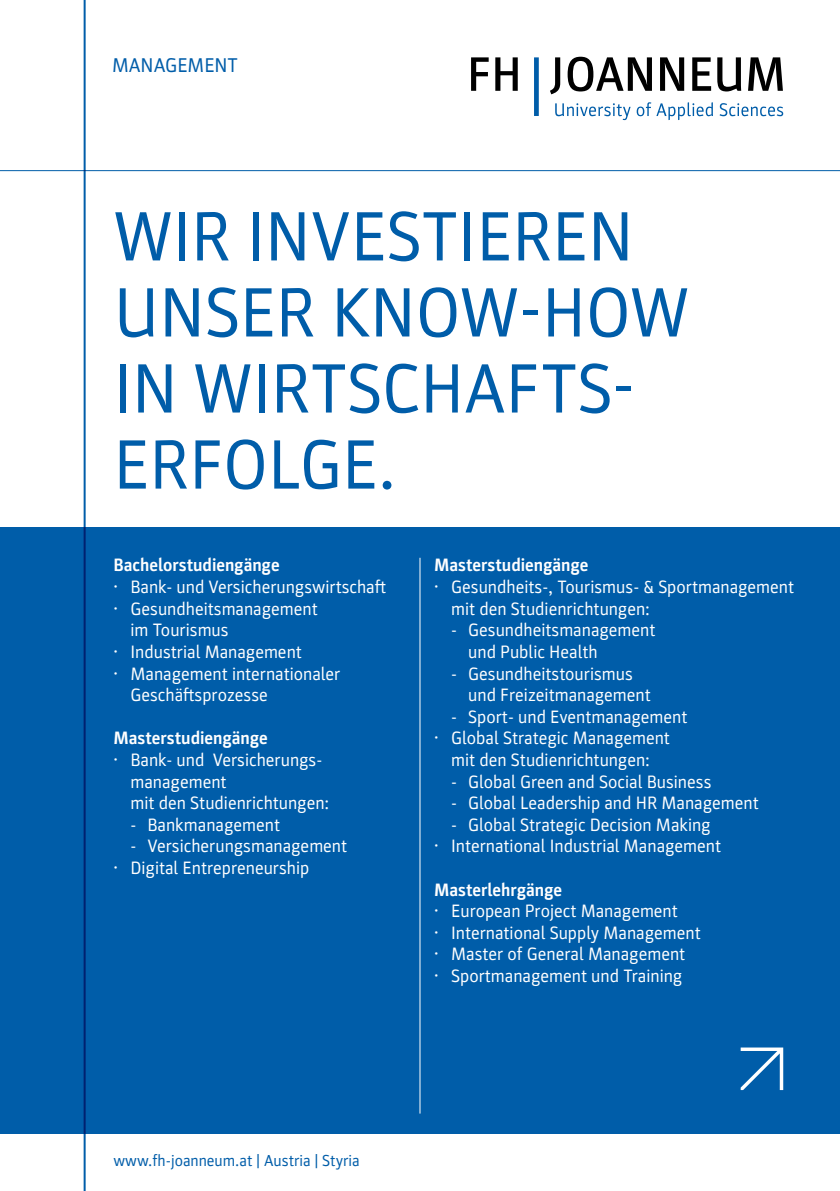
<style>
.page{position:relative;width:840px;height:1191px;background:#fff}
.page>*{position:absolute;margin:0;border:0;box-sizing:border-box;transform-origin:0 0}
.t1{font:70px/76px "Parka";color:#005da9}
.t2{font:20px "Parka";color:#005da9}
.t3{font:18px/21.6px "Parka";color:#fff}
.t4{font:700 18px "Parka";color:#fff}
.t5{font:16px "Parka";color:#005da9}
</style>
<div class="page">
<svg style="left:555px;top:103px;width:75px;height:17px"></svg>
<svg style="left:636px;top:102px;width:76px;height:18px"></svg>
<svg style="left:719px;top:103px;width:63px;height:13px"></svg>
<svg style="left:471px;top:57px;width:17px;height:34px"></svg>
<svg style="left:495px;top:57px;width:22px;height:34px"></svg>
<svg style="left:534px;top:57px;width:4px;height:59px"></svg>
<svg style="left:567px;top:57px;width:84px;height:34px"></svg>
<svg style="left:660px;top:57px;width:23px;height:34px"></svg>
<svg style="left:692px;top:57px;width:18px;height:34px"></svg>
<svg style="left:717px;top:57px;width:23px;height:34px"></svg>
<svg style="left:748px;top:57px;width:34px;height:34px"></svg>
<svg style="left:550px;top:57px;width:10px;height:37px"></svg>
<hr style="left:0;top:170px;width:839px;height:1px;background:#005da9">
<hr style="left:84px;top:0;width:2px;height:1191px;background:#005da9">
<div style="left:0;top:527px;width:839px;height:607px;background:#005da9"></div>
<svg style="left:740px;top:1047px;width:42px;height:43px"></svg>
<hr style="left:419px;top:558px;width:1px;height:555px;background:#fff">
<p class="t2" style="left:112px;top:54px;width:127px">MANAGEMENT</p>
<h1 class="t1" style="left:113px;top:199px;width:576px">WIR INVESTIEREN<br>UNSER KNOW-HOW<br>IN WIRTSCHAFTS-<br>ERFOLGE.</h1>
<p class="t4" style="left:113px;top:555px;width:167px">Bachelorstudiengänge</p>
<p class="t3" style="left:113px;top:576px;width:274px">• Bank- und Versicherungswirtschaft</p>
<p class="t3" style="left:130px;top:598px;width:189px;text-indent:-17px">• Gesundheitsmanagement im Tourismus</p>
<p class="t3" style="left:113px;top:641px;width:190px">• Industrial Management</p>
<p class="t3" style="left:130px;top:662px;width:211px;text-indent:-17px">• Management internationaler<br>Geschäftsprozesse</p>
<p class="t4" style="left:113px;top:728px;width:156px">Masterstudiengänge</p>
<p class="t3" style="left:130px;top:749px;width:200px;text-indent:-17px">• Bank- und Versicherungs&shy;management<br>mit den Studienrichtungen:</p>
<p class="t3" style="left:130px;top:814px;width:151px">- Bankmanagement</p>
<p class="t3" style="left:130px;top:835px;width:218px">- Versicherungsmanagement</p>
<p class="t3" style="left:113px;top:857px;width:197px">• Digital Entrepreneurship</p>
<p class="t4" style="left:434px;top:555px;width:156px">Masterstudiengänge</p>
<p class="t3" style="left:451px;top:576px;width:344px;text-indent:-17px">• Gesundheits-, Tourismus- &amp; Sportmanagement mit den Studienrichtungen:</p>
<p class="t3" style="left:468px;top:619px;width:189px;text-indent:-17px">- Gesundheitsmanagement und Public Health</p>
<p class="t3" style="left:468px;top:662px;width:184px;text-indent:-17px">- Gesundheitstourismus und Freizeitmanagement</p>
<p class="t3" style="left:451px;top:706px;width:238px">- Sport- und Eventmanagement</p>
<p class="t3" style="left:434px;top:727px;width:237px;text-align:center">• Global Strategic Management mit den Studienrichtungen:</p>
<p class="t3" style="left:451px;top:770px;width:262px">- Global Green and Social Business</p>
<p class="t3" style="left:451px;top:792px;width:309px">- Global Leadership and HR Management</p>
<p class="t3" style="left:451px;top:814px;width:261px">- Global Strategic Decision Making</p>
<p class="t3" style="left:434px;top:835px;width:288px">• International Industrial Management</p>
<p class="t4" style="left:434px;top:879px;width:129px">Masterlehrgänge</p>
<p class="t3" style="left:434px;top:900px;width:245px">• European Project Management</p>
<p class="t3" style="left:434px;top:922px;width:268px">• International Supply Management</p>
<p class="t3" style="left:434px;top:943px;width:252px">• Master of General Management</p>
<p class="t3" style="left:434px;top:965px;width:249px">• Sportmanagement und Training</p>
<p class="t5" style="left:113px;top:1152px;width:247px">www.fh-joanneum.at | Austria | Styria</p>
</div>
